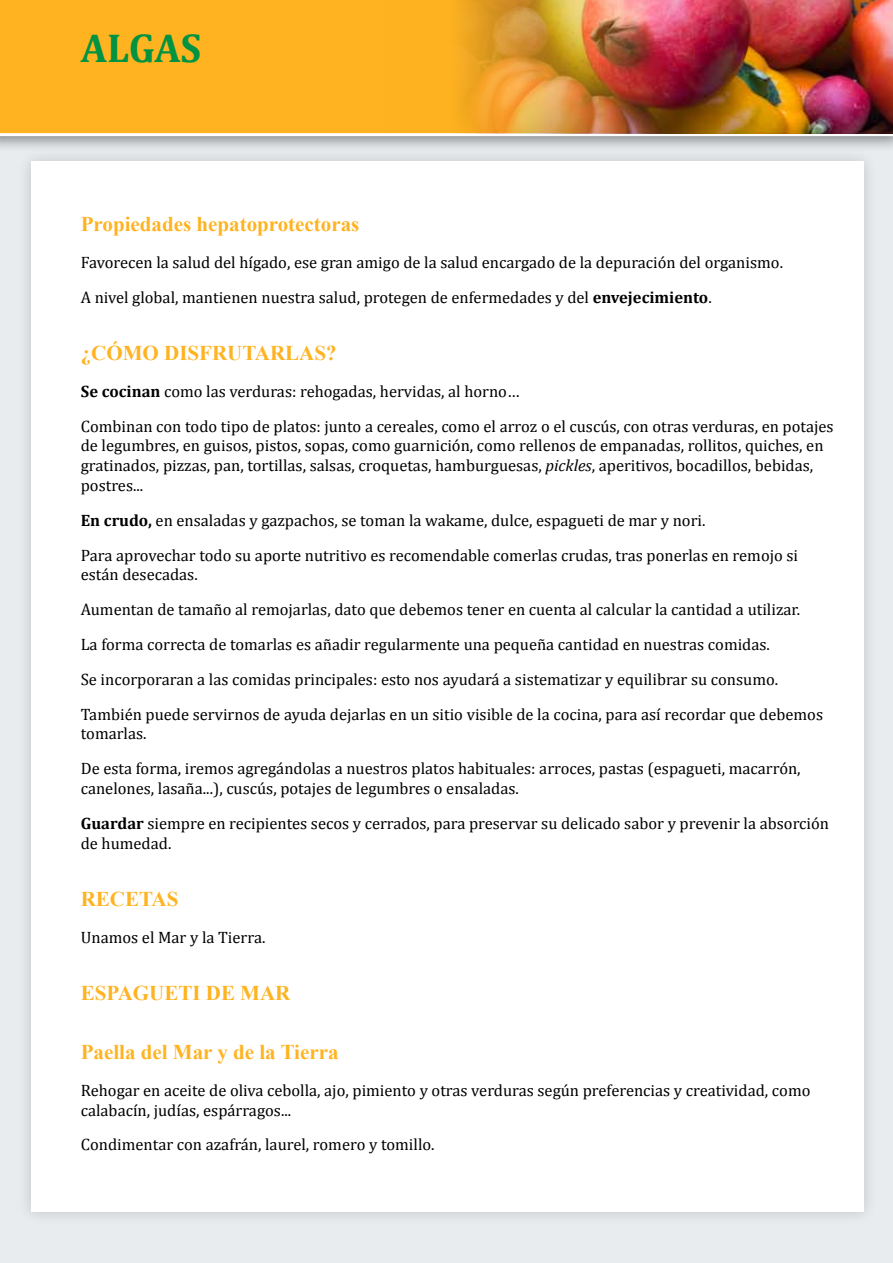
<style>
.page{position:relative;width:893px;height:1263px;background:#fff}
.page>*{position:absolute;margin:0;border:0;box-sizing:border-box;transform-origin:0 0}
.t1{font:700 40.5px "Cambria";letter-spacing:-.01em;color:#009341}
.t2{font:700 21px "Times New Roman";color:#ffb320}
.t3{font:16.5px/34.8px "Cambria";color:#000}
.s1{font-weight:700}
.s2{font-style:italic}
</style>
<div class="page">
<div style="left:0;top:96px;width:893px;height:1167px;background:#e8ecee"></div>
<div style="left:17px;top:147px;width:860px;height:1079px;background:#e0e4e6"></div>
<div style="left:31px;top:162px;width:832px;height:1050px;background:#fff"></div>
<div style="left:0;top:0;width:893px;height:153px;background:#000;opacity:.5"></div>
<div style="left:0;top:0;width:893px;height:136px;background:#ffb320"></div>
<img style="left:386px;top:0;width:507px;height:133px">
<h1 class="t1" style="left:81px;top:23px;width:122px">ALGAS</h1>
<p class="t2" style="left:81px;top:210px;width:280px">Propiedades hepatoprotectoras</p>
<p class="t3" style="left:81px;top:245px;width:704px">Favorecen la salud del hígado, ese gran amigo de la salud encargado de la depuración del organismo.<br>A nivel global, mantienen nuestra salud, protegen de enfermedades y del <span class="s1">envejecimiento</span>.</p>
<p class="t2" style="left:81px;top:338px;width:134px">¿CÓMO DISFRUTARLA</p>
<p class="t2" style="left:314px;top:338px;width:24px">S?</p>
<p class="t3" style="left:81px;top:374px;width:754px"><span class="s1">Se cocinan</span> como las verduras: rehogadas, hervidas, al horno…<br>Combinan con todo tipo de platos: junto a cereales, como el arroz o el cuscús, con otras verduras, en potajes</p>
<p class="t3" style="left:81px;top:436px;width:744px;line-height:19.8px">de legumbres, en guisos, pistos, sopas, como guarnición, como rellenos de empanadas, rollitos, quiches, en gratinados, pizzas, pan, tortillas, salsas, croquetas, hamburguesas, <span class="s2">pickles</span>, aperitivos, bocadillos, bebidas, postres...</p>
<p class="t3" style="left:81px;top:503px;width:719px"><span class="s1">En crudo,</span> en ensaladas y gazpachos, se toman la wakame, dulce, espagueti de mar y nori.<br>Para aprovechar todo su aporte nutritivo es recomendable comerlas crudas, tras ponerlas en remojo si</p>
<p class="t3" style="left:81px;top:557px;width:744px">están desecadas.<br>Aumentan de tamaño al remojarlas, dato que debemos tener en cuenta al calcular la cantidad a utilizar.<br>La forma correcta de tomarlas es añadir regularmente una pequeña cantidad en nuestras comidas.<br>Se incorporaran a las comidas principales: esto nos ayudará a sistematizar y equilibrar su consumo.<br>También puede servirnos de ayuda dejarlas en un sitio visible de la cocina, para así recordar que debemos</p>
<p class="t3" style="left:81px;top:716px;width:721px">tomarlas.<br>De esta forma, iremos agregándolas a nuestros platos habituales: arroces, pastas (espagueti, macarrón,</p>
<p class="t3" style="left:81px;top:771px;width:750px">canelones, lasaña...), cuscús, potajes de legumbres o ensaladas.<br><span class="s1">Guardar</span> siempre en recipientes secos y cerrados, para preservar su delicado sabor y prevenir la absorción</p>
<p class="t3" style="left:81px;top:825px;width:92px">de humedad.</p>
<p class="t2" style="left:81px;top:884px;width:99px">RECETAS</p>
<p class="t3" style="left:81px;top:919px;width:186px">Unamos el Mar y la Tierra.</p>
<p class="t2" style="left:81px;top:978px;width:196px">ESPAGUETI DE MAR</p>
<p class="t2" style="left:81px;top:1037px;width:259px">Paella del Mar y de la Tierra</p>
<p class="t3" style="left:81px;top:1080px;width:731px;line-height:19.8px">Rehogar en aceite de oliva cebolla, ajo, pimiento y otras verduras según preferencias y creatividad, como calabacín, judías, espárragos...</p>
<p class="t3" style="left:81px;top:1127px;width:355px">Condimentar con azafrán, laurel, romero y tomillo.</p>
</div>
